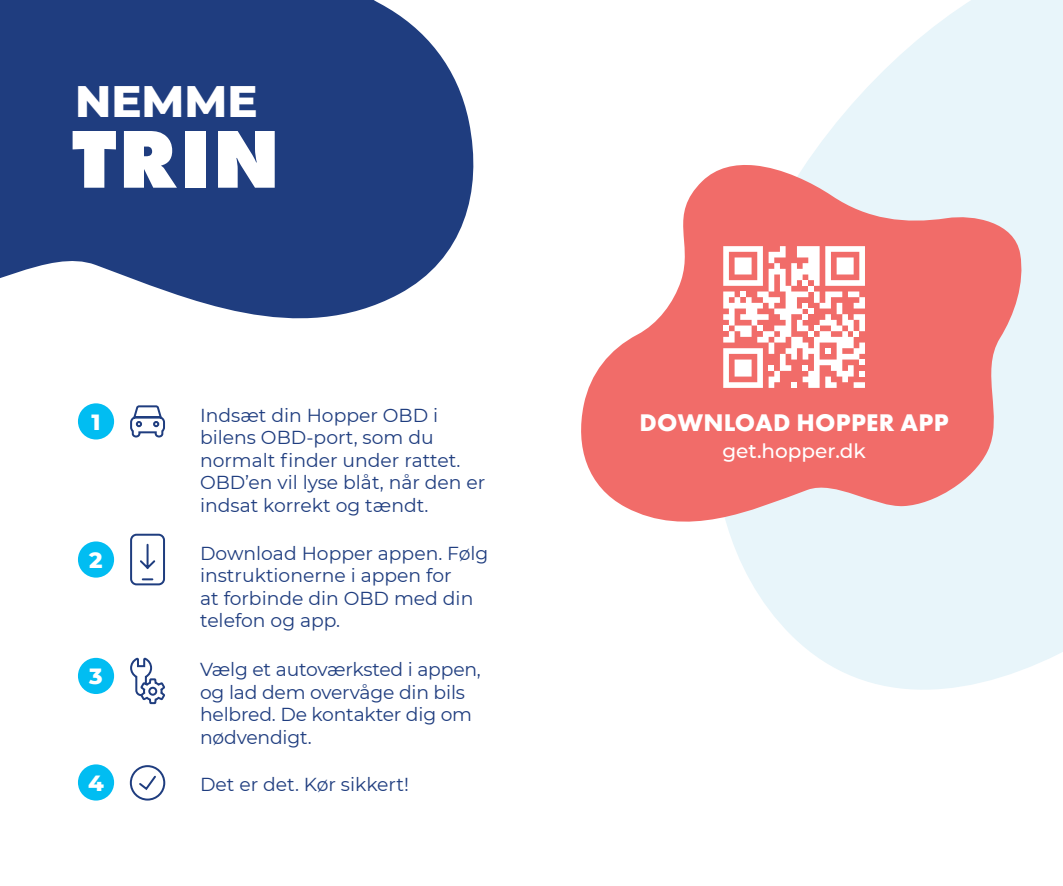
<style>
.page{position:relative;width:1063px;height:886px;background:#fff}
.page>*{position:absolute;margin:0;border:0;box-sizing:border-box;transform-origin:0 0}
.t1{font:800 85px "Futura PT";color:#fff}
.t2{font:800 45px "Montserrat";color:#fff}
.t3{font:700 25px "Futura PT";letter-spacing:.01em;color:#fff}
.t4{font:800 22.5px "Montserrat";color:#fff}
.t5{font:500 20px "Montserrat";color:#fff}
.t6{font:18.75px/22.5px "Montserrat";color:#1f3d7f}
</style>
<div class="page">
<svg style="left:0;top:0;width:474px;height:319px;background:#3b558f"></svg>
<svg style="left:732px;top:0;width:331px;height:690px;fill:#e8f5fa"></svg>
<svg style="left:581px;top:164px;width:444px;height:375px;fill:#f16c69"></svg>
<svg style="left:723px;top:246px;width:142px;height:142px"></svg>
<div style="left:130px;top:534px;width:35px;height:51px;border:2px solid #1f3d7f;border-radius:5px"></div>
<svg style="left:140px;top:543px;width:16px;height:38px"></svg>
<div style="left:78px;top:541px;width:36px;height:37px;background:#01bdf2;border-radius:50%"></div>
<svg style="left:130px;top:405px;width:35px;height:33px"></svg>
<div style="left:78px;top:403px;width:36px;height:36px;background:#01bdf2;border-radius:50%"></div>
<div style="left:130px;top:765px;width:35px;height:35px;border:2px solid #1f3d7f;border-radius:50%"></div>
<svg style="left:139px;top:775px;width:17px;height:15px"></svg>
<div style="left:78px;top:764px;width:36px;height:36px;background:#01bdf2;border-radius:50%"></div>
<div style="left:78px;top:658px;width:36px;height:36px;background:#01bdf2;border-radius:50%"></div>
<svg style="left:130px;top:657px;width:35px;height:48px"></svg>
<p class="t2" style="left:75px;top:68px;width:184px">NEMME</p>
<p class="t1" style="left:72px;top:105px;width:210px">TRIN</p>
<p class="t4" style="left:91px;top:405px;width:11px">1</p>
<p class="t6" style="left:200px;top:403px;width:287px">Indsæt din Hopper OBD i bilens OBD-port, som du normalt finder under rattet.<br>OBD’en vil lyse blåt, når den er indsat korrekt og tændt.</p>
<p class="t4" style="left:89px;top:543px;width:15px">2</p>
<p class="t4" style="left:89px;top:660px;width:15px">3</p>
<p class="t6" style="left:200px;top:541px;width:290px">Download Hopper appen. Følg instruktionerne i appen for<br>at forbinde din OBD med din telefon og app.</p>
<p class="t6" style="left:200px;top:657px;width:282px">Vælg et autoværksted i appen, og lad dem overvåge din bils helbred. De kontakter dig om nødvendigt.</p>
<p class="t4" style="left:88px;top:766px;width:17px">4</p>
<p class="t6" style="left:200px;top:772px;width:210px">Det er det. Kør sikkert!</p>
<p class="t3" style="left:640px;top:407px;width:311px">DOWNLOAD HOPPER APP</p>
<p class="t5" style="left:723px;top:437px;width:145px">get.hopper.dk</p>
</div>
